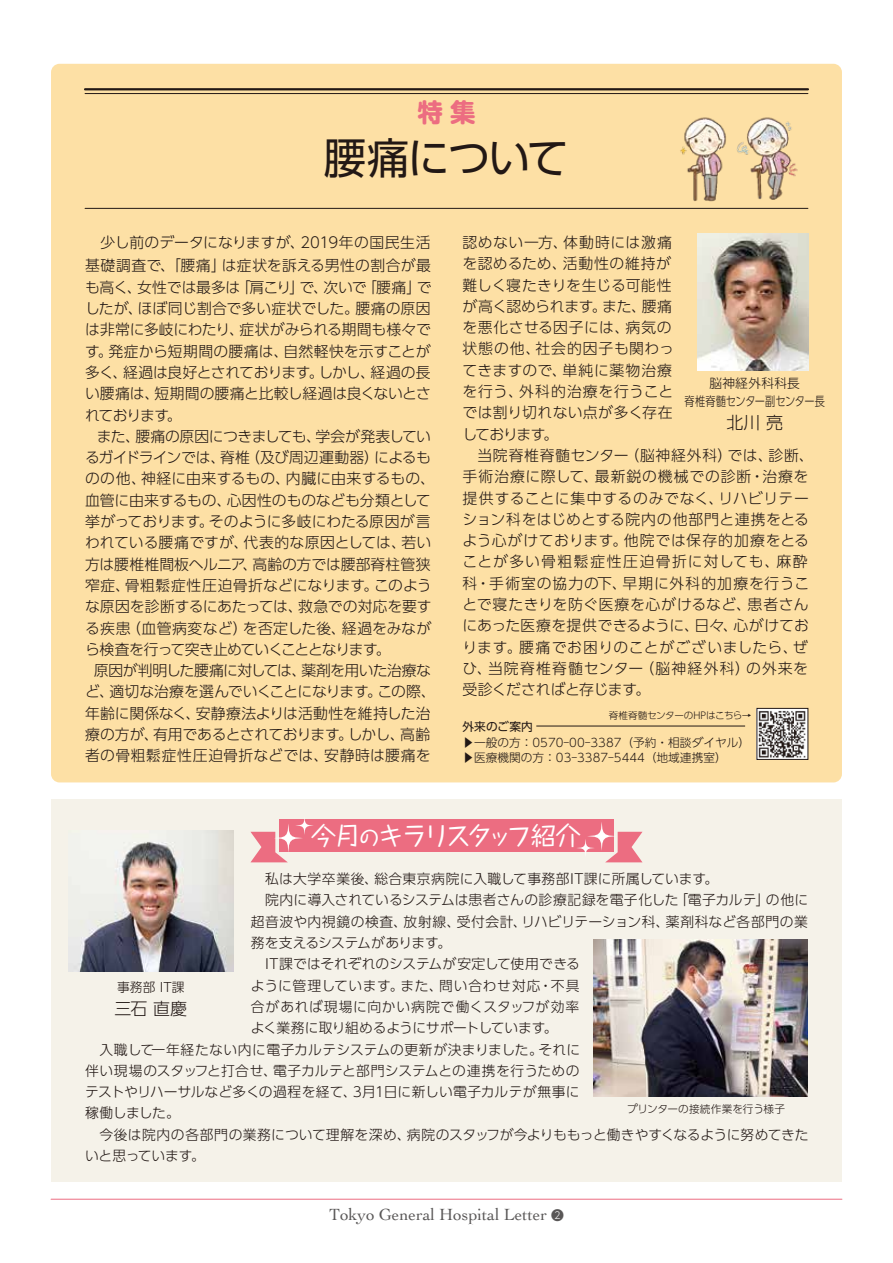
<style>
.page{position:relative;width:893px;height:1263px;background:#fff}
.page>*{position:absolute;margin:0;border:0;box-sizing:border-box;transform-origin:0 0}
.t1{font:42.45px "UD Shin Go Pro";letter-spacing:-.045em;color:#221815}
.t2{font:700 25.5px "Shin M Go Pr 6 N";color:#ec6d81}
.t3{font:500 25.05px "Taka Hand Std";letter-spacing:-.07em;color:#fff}
.t4{font:16.95px "Cochin";color:#595757}
.t5{font:300 16.95px "UD Shin Go Pro";color:#221815}
.t6{font:300 14.85px/21.3px "UD Shin Go Pro";letter-spacing:-.01em;color:#221815}
.t7{font:300 14.85px/21.3px "UD Shin Go Pro";letter-spacing:.045em;color:#221815}
.t8{font:300 14.85px/21.3px "UD Shin Go Pro";letter-spacing:.01em;color:#221815;text-align:right}
.t9{font:300 14.85px/21.3px "UD Shin Go Pro";letter-spacing:.03em;color:#221815}
.t10{font:300 13.8px "UD Shin Go Pro";letter-spacing:.01em;color:#221815}
.t11{font:300 13.8px "UD Shin Go Pro";letter-spacing:.035em;color:#221815}
.t12{font:300 13.8px "UD Shin Go Pro";letter-spacing:-.025em;color:#221815}
.t13{font:300 13.8px "UD Shin Go Pro";letter-spacing:.04em;color:#221815}
.t14{font:300 13.8px "UD Shin Go Pro";letter-spacing:.05em;color:#221815}
.t15{font:300 13.8px "UD Shin Go Pro";letter-spacing:-.015em;color:#221815}
.t16{font:300 12.75px/18px "UD Shin Go Pro";letter-spacing:.005em;color:#221815;text-align:center}
.t17{font:300 11.7px/15.9px "UD Shin Go Pro";color:#221815}
.t18{font:11.7px "UD Shin Go Pro";letter-spacing:.015em;color:#221815}
.t19{font:300 10.65px "UD Shin Go Pro";color:#221815}
.t20{font:300 9.6px "UD Shin Go Pro";letter-spacing:-.025em;color:#221815}
.s1{font-size:21.3px}
.s2{font-family:"UD Shin Go Pro";font-weight:300;font-size:12.75px}
</style>
<div class="page">
<div style="left:51px;top:799px;width:791px;height:383px;background:#f5f2e9"></div>
<div style="left:51px;top:64px;width:791px;height:718px;background:#fde0a5;border-radius:9px"></div>
<hr style="left:51px;top:1199px;width:791px;height:1px;background:#ec6d81">
<img style="left:697px;top:234px;width:111px;height:136px">
<img style="left:759px;top:710px;width:47px;height:48px">
<div style="left:757px;top:708px;width:51px;height:52px;border:1px solid #221815"></div>
<hr style="left:536px;top:726px;width:209px;height:1px;background:#221815">
<hr style="left:85px;top:88px;width:723px;height:2px;background:#221815">
<hr style="left:85px;top:93px;width:723px;height:1px;background:#221815">
<hr style="left:85px;top:208px;width:723px;height:1px;background:#221815">
<svg style="left:250px;top:832px;width:37px;height:30px"></svg>
<svg style="left:606px;top:832px;width:36px;height:30px"></svg>
<div style="left:279px;top:819px;width:335px;height:33px;background:#ec6d81"></div>
<svg style="left:579px;top:814px;width:45px;height:44px"></svg>
<svg style="left:266px;top:816px;width:45px;height:44px"></svg>
<svg style="left:290px;top:811px;width:29px;height:29px"></svg>
<svg style="left:571px;top:834px;width:29px;height:28px"></svg>
<img style="left:680px;top:117px;width:118px;height:85px">
<img style="left:68px;top:831px;width:166px;height:140px">
<img style="left:593px;top:939px;width:214px;height:158px">
<h2 class="t2" style="left:417px;top:90px;width:60px">特集</h2>
<h1 class="t1" style="left:324px;top:123px;width:247px">腰痛について</h1>
<p class="t8" style="left:85px;top:230px;width:347px;line-height:23.4px">少し前のデータになりますが、2019年の国民生活基礎調査で、「腰痛」は症状を訴える男性の割合が最</p>
<p class="t8" style="left:85px;top:276px;width:348px;text-align:justify">も高く、女性では最多は「肩こり」で、次いで「腰痛」でしたが、ほぼ同じ割合で多い症状でした。腰痛の原因は非常に多岐にわたり、症状がみられる期間も様々です。発症から短期間の腰痛は、自然軽快を示すことが多く、経過は良好とされております。しかし、経過の長い腰痛は、短期間の腰痛と比較し経過は良くないとされております。</p>
<p class="t6" style="left:85px;top:425px;width:352px;text-indent:12px">また、腰痛の原因につきましても、学会が発表しているガイドラインでは、脊椎（及び周辺運動器）によるものの他、神経に由来するもの、内臓に由来するもの、血管に由来するもの、心因性のものなども分類として挙がっております。そのように多岐にわたる原因が言われている腰痛ですが、代表的な原因としては、若い方は腰椎椎間板ヘルニア、高齢の方では腰部脊柱管狭窄症、骨粗鬆症性圧迫骨折などになります。このような原因を診断するにあたっては、救急での対応を要する疾患（血管病変など）を否定した後、経過をみながら検査を行って突き止めていくこととなります。</p>
<p class="t6" style="left:85px;top:659px;width:352px;text-align:center">原因が判明した腰痛に対しては、薬剤を用いた治療など、適切な治療を選んでいくことになります。この際、年齢に関係なく、安静療法よりは活動性を維持した治療の方が、有用であるとされております。しかし、高齢者の骨粗鬆症性圧迫骨折などでは、安静時は腰痛を</p>
<p class="t9" style="left:462px;top:231px;width:213px">認めない一方、体動時には激痛を認めるため、活動性の維持が難しく寝たきりを生じる可能性が高く認められます。また、腰痛を悪化させる因子には、病気の状態の他、社会的因子も関わってきますので、単純に薬物治療を行う、外科的治療を行うことでは割り切れない点が多く存在しております。</p>
<p class="t7" style="left:462px;top:444px;width:353px;text-indent:15px">当院脊椎脊髄センター（脳神経外科）では、診断、手術治療に際して、最新鋭の機械での診断・治療を提供することに集中するのみでなく、リハビリテーション科をはじめとする院内の他部門と連携をとるよう心がけております。他院では保存的加療をとることが多い骨粗鬆症性圧迫骨折に対しても、麻酔科・手術室の協力の下、早期に外科的加療を行うことで寝たきりを防ぐ医療を心がけるなど、患者さんにあった医療を提供できるように、日々、心がけております。腰痛でお困りのことがございましたら、ぜひ、当院脊椎脊髄センター（脳神経外科）の外来を受診くださればと存じます。</p>
<p class="t18" style="left:462px;top:717px;width:72px">外来のご案内</p>
<p class="t17" style="left:462px;top:734px;width:289px">▶一般の方：0570‒00‒3387（予約・相談ダイヤル）▶医療機関の方：03‒3387‒5444（地域連携室）</p>
<p class="t16" style="left:685px;top:373px;width:142px">脳神経外科科長<br>脊椎脊髄センター副センター長</p>
<p class="t5" style="left:726px;top:409px;width:58px">北川 亮</p>
<p class="t20" style="left:609px;top:707px;width:144px">脊椎脊髄センターのHPはこちら→</p>
<h3 class="t3" style="left:311px;top:818px;width:271px">今月<span class="s1">の</span>キラリスタ<span class="s1">ッ</span>フ紹介</h3>
<p class="t10" style="left:265px;top:868px;width:455px">私は大学卒業後、総合東京病院に入職して事務部IT課に所属しています。</p>
<p class="t10" style="left:251px;top:889px;width:559px">　院内に導入されているシステムは患者さんの診療記録を電子化した「電子カルテ」の他に</p>
<p class="t11" style="left:251px;top:910px;width:559px">超音波や内視鏡の検査、放射線、受付会計、リハビリテーション科、薬剤科など各部門の業</p>
<p class="t12" style="left:251px;top:931px;width:202px">務を支えるシステムがあります。</p>
<p class="t10" style="left:251px;top:953px;width:331px">　IT課ではそれぞれのシステムが安定して使用できる</p>
<p class="t13" style="left:251px;top:974px;width:330px">ように管理しています。また、問い合わせ対応・不具</p>
<p class="t14" style="left:251px;top:995px;width:330px">合があれば現場に向かい病院で働くスタッフが効率</p>
<p class="t12" style="left:251px;top:1017px;width:308px">よく業務に取り組めるようにサポートしています。</p>
<p class="t10" style="left:85px;top:1038px;width:497px">　入職して一年経たない内に電子カルテシステムの更新が決まりました。それに</p>
<p class="t10" style="left:85px;top:1059px;width:496px">伴い現場のスタッフと打合せ、電子カルテと部門システムとの連携を行うための</p>
<p class="t10" style="left:85px;top:1081px;width:496px">テストやリハーサルなど多くの過程を経て、3月1日に新しい電子カルテが無事に</p>
<p class="t10" style="left:85px;top:1102px;width:96px">稼働しました。</p>
<p class="t10" style="left:85px;top:1123px;width:725px">　今後は院内の各部門の業務について理解を深め、病院のスタッフが今よりももっと働きやすくなるように努めてきた</p>
<p class="t15" style="left:85px;top:1145px;width:121px">いと思っています。</p>
<p class="t16" style="left:117px;top:977px;width:69px">事務部 IT課</p>
<p class="t5" style="left:115px;top:995px;width:74px">三石 直慶</p>
<p class="t19" style="left:627px;top:1100px;width:160px">プリンターの接続作業を行う様子</p>
<p class="t4" style="left:329px;top:1203px;width:236px">Tokyo General Hospital Letter <span class="s2">❷</span></p>
</div>
